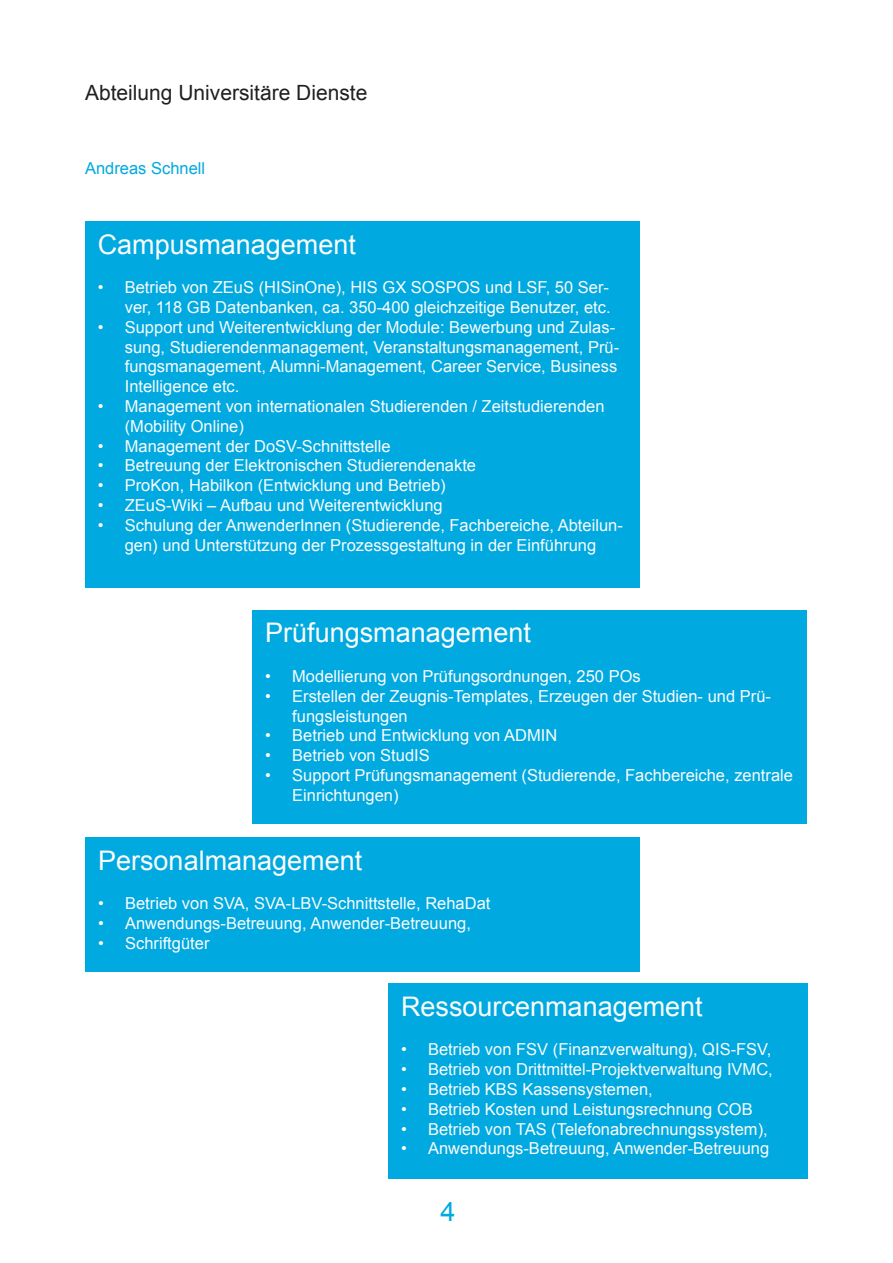
<style>
.page{position:relative;width:893px;height:1263px;background:#fff}
.page>*{position:absolute;margin:0;border:0;box-sizing:border-box;transform-origin:0 0}
.t1{font:27px "Arial";color:#fcfcfc}
.t2{font:27px "Arial";color:#00a9e0}
.t3{font:21px "Arial";color:#231f20}
.t4{font:16.5px/19.8px "Arial";color:#fcfcfc}
.t5{font:16.5px "Arial";color:#00a9e0}
</style>
<div class="page">
<div style="left:85px;top:221px;width:554px;height:367px;background:#00a9e0"></div>
<div style="left:252px;top:610px;width:555px;height:214px;background:#00a9e0"></div>
<div style="left:85px;top:837px;width:555px;height:135px;background:#00a9e0"></div>
<div style="left:388px;top:983px;width:420px;height:196px;background:#00a9e0"></div>
<p class="t3" style="left:85px;top:79px;width:284px">Abteilung Universitäre Dienste</p>
<p class="t5" style="left:85px;top:158px;width:122px">Andreas Schnell</p>
<p class="t1" style="left:98px;top:226px;width:260px">Campusmanagement</p>
<p class="t4" style="left:98px;top:278px;width:514px;text-align:right">• Betrieb von ZEuS (HISinOne), HIS GX SOSPOS und LSF, 50 Ser&shy;ver, 118 GB Datenbanken, ca. 350-400 gleichzeitige Benutzer, etc.</p>
<p class="t4" style="left:125px;top:317px;width:496px;text-indent:-27px">• Support und Weiterentwicklung der Module: Bewerbung und Zulas&shy;sung, Studierendenmanagement, Veranstaltungsmanagement, Prü&shy;fungsmanagement, Alumni-Management, Career Service, Business Intelligence etc.</p>
<p class="t4" style="left:125px;top:396px;width:481px;text-indent:-27px">• Management von internationalen Studierenden / Zeitstudierenden (Mobility Online)</p>
<p class="t4" style="left:98px;top:436px;width:294px">• Management der DoSV-Schnittstelle</p>
<p class="t4" style="left:98px;top:456px;width:380px">• Betreuung der Elektronischen Studierendenakte</p>
<p class="t4" style="left:98px;top:476px;width:349px">• ProKon, Habilkon (Entwicklung und Betrieb)</p>
<p class="t4" style="left:98px;top:495px;width:346px">• ZEuS-Wiki – Aufbau und Weiterentwicklung</p>
<p class="t4" style="left:98px;top:515px;width:527px;text-align:center">• Schulung der AnwenderInnen (Studierende, Fachbereiche, Abteilun&shy;gen) und Unterstützung der Prozessgestaltung in der Einführung</p>
<p class="t1" style="left:265px;top:615px;width:267px">Prüfungsmanagement</p>
<p class="t4" style="left:265px;top:666px;width:377px">• Modellierung von Prüfungsordnungen, 250 POs</p>
<p class="t4" style="left:292px;top:686px;width:480px;text-indent:-27px">• Erstellen der Zeugnis-Templates, Erzeugen der Studien- und Prü&shy;fungsleistungen</p>
<p class="t4" style="left:265px;top:726px;width:294px">• Betrieb und Entwicklung von ADMIN</p>
<p class="t4" style="left:265px;top:746px;width:166px">• Betrieb von StudIS</p>
<p class="t4" style="left:292px;top:765px;width:502px;text-indent:-27px">• Support Prüfungsmanagement (Studierende, Fachbereiche, zentrale<br>Einrichtungen)</p>
<p class="t1" style="left:98px;top:843px;width:266px">Personalmanagement</p>
<p class="t4" style="left:98px;top:894px;width:394px">• Betrieb von SVA, SVA-LBV-Schnittstelle, RehaDat</p>
<p class="t4" style="left:98px;top:914px;width:374px">• Anwendungs-Betreuung, Anwender-Betreuung,</p>
<p class="t4" style="left:98px;top:933px;width:113px">• Schriftgüter</p>
<p class="t1" style="left:401px;top:989px;width:303px">Ressourcenmanagement</p>
<p class="t4" style="left:401px;top:1040px;width:372px">• Betrieb von FSV (Finanzverwaltung), QIS-FSV,</p>
<p class="t4" style="left:401px;top:1060px;width:373px">• Betrieb von Drittmittel-Projektverwaltung IVMC,</p>
<p class="t4" style="left:401px;top:1079px;width:253px">• Betrieb KBS Kassensystemen,</p>
<p class="t4" style="left:401px;top:1099px;width:353px">• Betrieb Kosten und Leistungsrechnung COB</p>
<p class="t4" style="left:401px;top:1119px;width:368px">• Betrieb von TAS (Telefonabrechnungssystem),</p>
<p class="t4" style="left:401px;top:1139px;width:370px">• Anwendungs-Betreuung, Anwender-Betreuung</p>
<h1 class="t2" style="left:440px;top:1193px;width:17px">4</h1>
</div>
